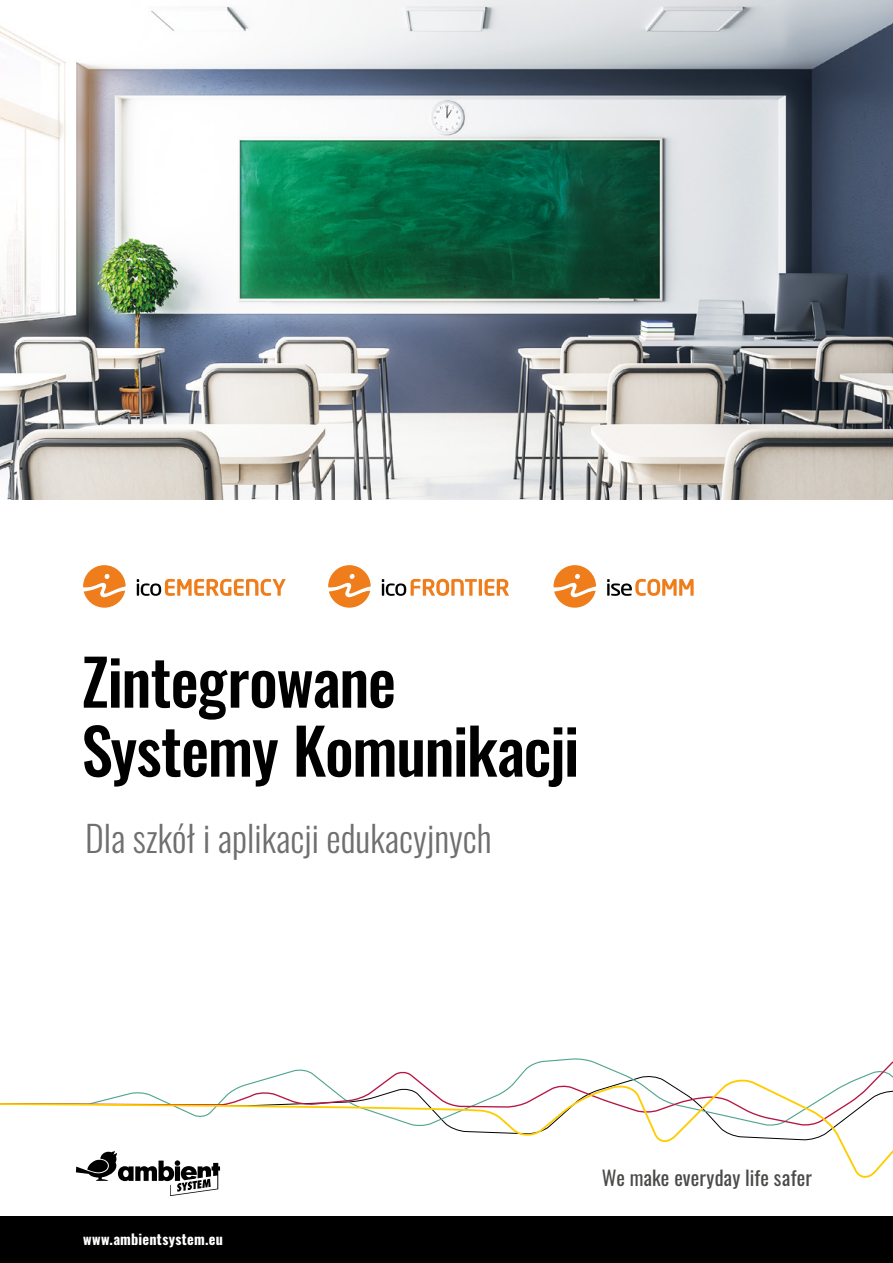
<style>
.page{position:relative;width:893px;height:1263px;background:#fff}
.page>*{position:absolute;margin:0;border:0;box-sizing:border-box;transform-origin:0 0}
.t1{font:500 63px/69px "Oswald";letter-spacing:-.02em;color:#000}
.t2{font:300 36px "Oswald";color:#706f6f}
.t3{font:20.25px "Oswald";letter-spacing:.005em;color:#4a4a49}
.t4{font:700 14.25px "Oswald";letter-spacing:.02em;color:#fff}
</style>
<div class="page">
<svg style="left:124px;top:1181px;width:95px;height:15px"></svg>
<div style="left:0;top:1216px;width:893px;height:47px;background:#000"></div>
<svg style="left:0;top:1070px;width:893px;height:111px"></svg>
<img style="left:0;top:0;width:893px;height:500px">
<svg style="left:328px;top:565px;width:43px;height:43px"></svg>
<svg style="left:382px;top:579px;width:127px;height:17px"></svg>
<svg style="left:554px;top:565px;width:42px;height:43px"></svg>
<svg style="left:607px;top:579px;width:87px;height:17px"></svg>
<svg style="left:83px;top:565px;width:43px;height:43px"></svg>
<svg style="left:137px;top:579px;width:149px;height:17px"></svg>
<p class="t1" style="left:82px;top:651px;width:499px">Zintegrowane<br>Systemy Komunikacji</p>
<p class="t2" style="left:85px;top:806px;width:408px">Dla szkół i aplikacji edukacyjnych</p>
<p class="t4" style="left:83px;top:1232px;width:141px">www.ambientsystem.eu</p>
<p class="t3" style="left:602px;top:1160px;width:211px">We make everyday life safer</p>
</div>
